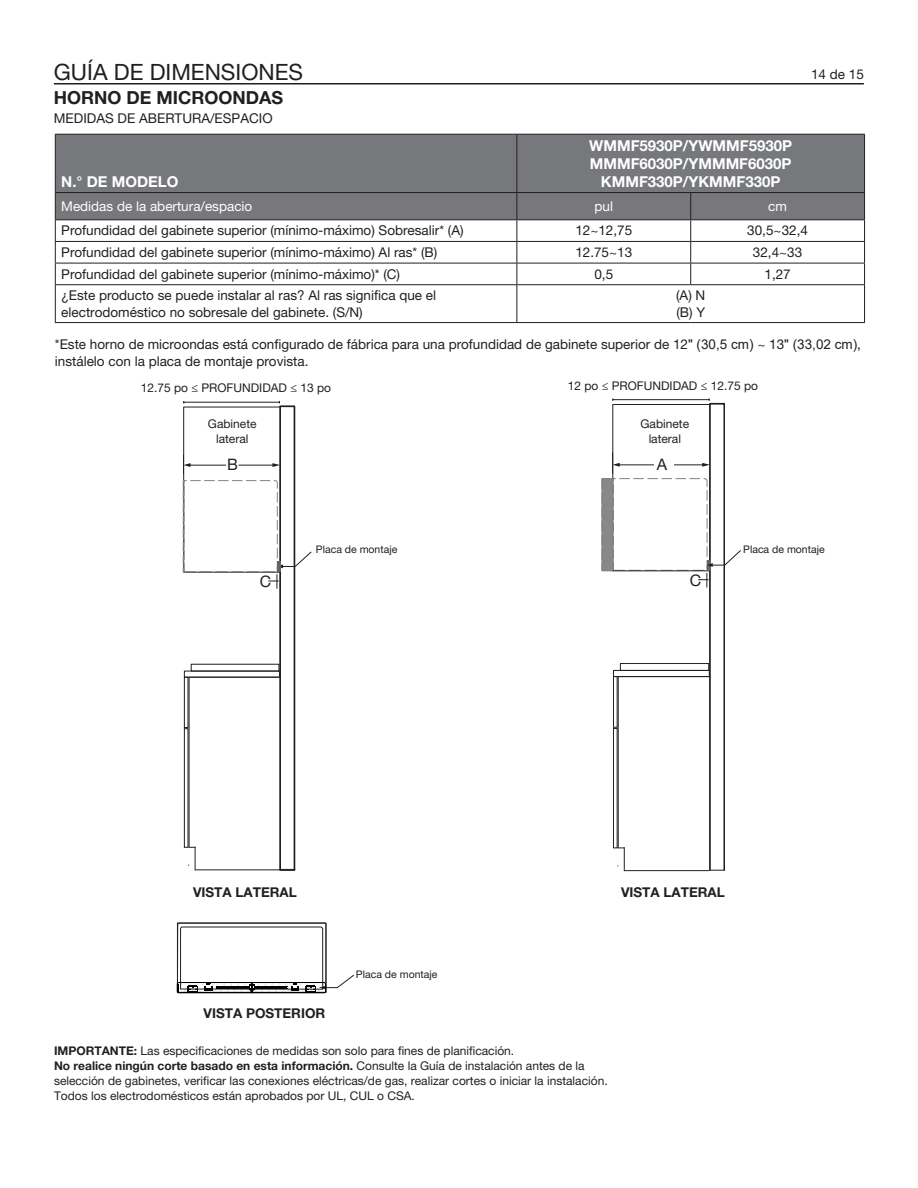
<style>
.page{position:relative;width:918px;height:1188px;background:#fff}
.page>*{position:absolute;margin:0;border:0;box-sizing:border-box;transform-origin:0 0}
.t1{font:22.5px "Helvetica Neue LT Std";color:#231f20}
.t2{font:700 18px "Helvetica Neue LT Pro";color:#231f20}
.t3{font:15.9px "Helvetica Neue LT Std";color:#231f20}
.t4{font:15.75px "Helvetica Neue LT Std";color:#231f20}
.t5{font:700 15px/17.9px "Helvetica Neue LT Pro";color:#fff;text-align:center}
.t6{font:13.5px/16.2px "Helvetica Neue LT Std";color:#231f20}
.t7{font:700 13.5px "Helvetica Neue LT Pro";color:#231f20}
.t8{font:13.5px "Helvetica Neue LT Std";color:#fff}
.t9{font:12px/14.4px "Helvetica Neue LT Std";color:#231f20;text-align:center}
.t10{font:700 12px "Helvetica Neue LT Pro";color:#231f20}
.t11{font:10.5px "Helvetica Neue LT Std";color:#231f20}
.s1{font-family:"Arial"}
.s2{font-family:"Helvetica Neue LT Pro";font-weight:700}
.s3{font-family:"Helvetica Neue LT Std";font-weight:400}
</style>
<div class="page">
<hr style="left:54px;top:83px;width:810px;height:2px;background:#231f20">
<div style="left:56px;top:135px;width:808px;height:84px;background:#76787b"></div>
<hr style="left:55px;top:134px;width:462px;height:1px;background:#231f20">
<hr style="left:517px;top:134px;width:174px;height:1px;background:#231f20">
<hr style="left:691px;top:134px;width:174px;height:1px;background:#231f20">
<hr style="left:864px;top:135px;width:1px;height:57px;background:#231f20">
<hr style="left:55px;top:192px;width:462px;height:1px;background:#231f20">
<hr style="left:517px;top:192px;width:174px;height:1px;background:#231f20">
<hr style="left:691px;top:192px;width:174px;height:1px;background:#231f20">
<hr style="left:55px;top:219px;width:462px;height:1px;background:#231f20">
<hr style="left:517px;top:219px;width:174px;height:1px;background:#231f20">
<hr style="left:691px;top:219px;width:174px;height:1px;background:#231f20">
<hr style="left:55px;top:241px;width:462px;height:1px;background:#231f20">
<hr style="left:517px;top:241px;width:174px;height:1px;background:#231f20">
<hr style="left:691px;top:241px;width:174px;height:1px;background:#231f20">
<hr style="left:55px;top:263px;width:462px;height:1px;background:#231f20">
<hr style="left:517px;top:263px;width:174px;height:1px;background:#231f20">
<hr style="left:691px;top:263px;width:174px;height:1px;background:#231f20">
<svg style="left:690px;top:193px;width:1px;height:91px"></svg>
<svg style="left:864px;top:193px;width:1px;height:91px"></svg>
<hr style="left:55px;top:284px;width:462px;height:1px;background:#231f20">
<hr style="left:517px;top:284px;width:174px;height:1px;background:#231f20">
<hr style="left:691px;top:284px;width:174px;height:1px;background:#231f20">
<hr style="left:864px;top:285px;width:1px;height:37px;background:#231f20">
<hr style="left:55px;top:322px;width:462px;height:1px;background:#231f20">
<hr style="left:517px;top:322px;width:174px;height:1px;background:#231f20">
<hr style="left:691px;top:322px;width:174px;height:1px;background:#231f20">
<hr style="left:55px;top:135px;width:1px;height:57px;background:#231f20">
<hr style="left:516px;top:135px;width:1px;height:57px;background:#231f20">
<svg style="left:55px;top:193px;width:1px;height:91px"></svg>
<svg style="left:516px;top:193px;width:1px;height:91px"></svg>
<hr style="left:55px;top:285px;width:1px;height:37px;background:#231f20">
<hr style="left:516px;top:285px;width:1px;height:37px;background:#231f20">
<div style="left:279px;top:405px;width:16px;height:466px;border:2px solid #231f20"></div>
<hr style="left:184px;top:402px;width:95px;height:1px;background:#231f20">
<svg style="left:272px;top:463px;width:8px;height:4px"></svg>
<hr style="left:189px;top:465px;width:37px;height:1px;background:#231f20">
<div style="left:184px;top:671px;width:96px;height:7px;border:1px solid #231f20"></div>
<hr style="left:193px;top:677px;width:86px;height:1px;background:#231f20">
<svg style="left:280px;top:869px;width:14px;height:2px"></svg>
<hr style="left:195px;top:869px;width:85px;height:1px;background:#231f20">
<svg style="left:183px;top:455px;width:8px;height:19px"></svg>
<div style="left:184px;top:677px;width:4px;height:51px;border:1px solid #231f20"></div>
<div style="left:184px;top:728px;width:4px;height:120px;border:1px solid #231f20"></div>
<svg style="left:188px;top:676px;width:8px;height:194px"></svg>
<svg style="left:183px;top:480px;width:129px;height:109px"></svg>
<hr style="left:239px;top:465px;width:36px;height:1px;background:#231f20">
<div style="left:709px;top:403px;width:16px;height:468px;border:2px solid #231f20"></div>
<hr style="left:624px;top:870px;width:85px;height:1px;background:#231f20">
<div style="left:613px;top:676px;width:5px;height:52px;border:1px solid #231f20"></div>
<div style="left:613px;top:728px;width:5px;height:120px;border:1px solid #231f20"></div>
<svg style="left:617px;top:677px;width:8px;height:194px"></svg>
<div style="left:613px;top:670px;width:97px;height:7px;border:1px solid #231f20"></div>
<div style="left:620px;top:663px;width:89px;height:8px;border:1px solid #231f20"></div>
<hr style="left:613px;top:399px;width:96px;height:1px;background:#231f20">
<svg style="left:601px;top:453px;width:140px;height:135px"></svg>
<svg style="left:177px;top:922px;width:177px;height:72px"></svg>
<h1 class="t1" style="left:54px;top:59px;width:251px">GUÍA DE DIMENSIONES</h1>
<p class="t6" style="left:811px;top:66px;width:54px">14 de 15</p>
<h2 class="t2" style="left:54px;top:87px;width:231px">HORNO DE MICROONDAS</h2>
<p class="t6" style="left:54px;top:110px;width:220px">MEDIDAS DE ABERTURA/ESPACIO</p>
<p class="t5" style="left:61px;top:172px;width:119px">N.° DE MODELO</p>
<p class="t5" style="left:589px;top:137px;width:204px">WMMF5930P/YWMMF5930P<br>MMMF6030P/YMMMF6030P<br>KMMF330P/YKMMF330P</p>
<p class="t8" style="left:61px;top:199px;width:193px">Medidas de la abertura/espacio</p>
<p class="t8" style="left:595px;top:199px;width:20px">pul</p>
<p class="t8" style="left:768px;top:199px;width:20px">cm</p>
<p class="t6" style="left:61px;top:222px;width:404px">Profundidad del gabinete superior (mínimo-máximo) Sobresalir* (A)</p>
<p class="t6" style="left:575px;top:223px;width:58px">12~12,75</p>
<p class="t6" style="left:747px;top:223px;width:62px">30,5~32,4</p>
<p class="t6" style="left:61px;top:244px;width:378px">Profundidad del gabinete superior (mínimo-máximo) Al ras* (B)</p>
<p class="t6" style="left:575px;top:244px;width:58px">12.75~13</p>
<p class="t6" style="left:753px;top:244px;width:51px">32,4~33</p>
<p class="t6" style="left:61px;top:266px;width:340px">Profundidad del gabinete superior (mínimo-máximo)* (C)</p>
<p class="t6" style="left:594px;top:266px;width:20px">0,5</p>
<p class="t6" style="left:764px;top:266px;width:28px">1,27</p>
<p class="t6" style="left:61px;top:287px;width:376px">¿Este producto se puede instalar al ras? Al ras significa que el electrodoméstico no sobresale del gabinete. (S/N)</p>
<p class="t6" style="left:676px;top:288px;width:31px">(A) N (B) Y</p>
<p class="t6" style="left:55px;top:336px;width:808px">*Este horno de microondas está configurado de fábrica para una profundidad de gabinete superior de 12<span class="s1">" (30,5 cm)</span> ~ 13<span class="s1">" (33,02 cm)</span>, instálelo con la placa de montaje provista.</p>
<p class="t9" style="left:141px;top:380px;width:192px">12.75 po ≤ PROFUNDIDAD ≤ 13 po</p>
<p class="t9" style="left:568px;top:378px;width:192px">12 po ≤ PROFUNDIDAD ≤ 12.75 po</p>
<p class="t9" style="left:208px;top:417px;width:50px">Gabinete lateral</p>
<p class="t9" style="left:641px;top:417px;width:50px">Gabinete lateral</p>
<p class="t4" style="left:227px;top:456px;width:12px">B</p>
<p class="t3" style="left:657px;top:456px;width:12px">A</p>
<p class="t11" style="left:316px;top:543px;width:83px">Placa de montaje</p>
<p class="t11" style="left:743px;top:543px;width:83px">Placa de montaje</p>
<p class="t4" style="left:260px;top:573px;width:13px">C</p>
<p class="t3" style="left:690px;top:571px;width:13px">C</p>
<p class="t7" style="left:193px;top:884px;width:105px">VISTA LATERAL</p>
<p class="t7" style="left:621px;top:884px;width:105px">VISTA LATERAL</p>
<p class="t7" style="left:204px;top:1006px;width:123px">VISTA POSTERIOR</p>
<p class="t11" style="left:356px;top:968px;width:83px">Placa de montaje</p>
<p class="t9" style="left:54px;top:1043px;width:462px"><span class="s2">IMPORTANTE:</span> Las especificaciones de medidas son solo para fines de planificación.</p>
<p class="t10" style="left:54px;top:1059px;width:532px">No realice ningún corte basado en esta información. <span class="s3">Consulte la Guía de instalación antes de la</span></p>
<p class="t9" style="left:54px;top:1073px;width:555px;line-height:15px;text-align:left">selección de gabinetes, verificar las conexiones eléctricas/de gas, realizar cortes o iniciar la instalación.<br>Todos los electrodomésticos están aprobados por UL, CUL o CSA.</p>
</div>
